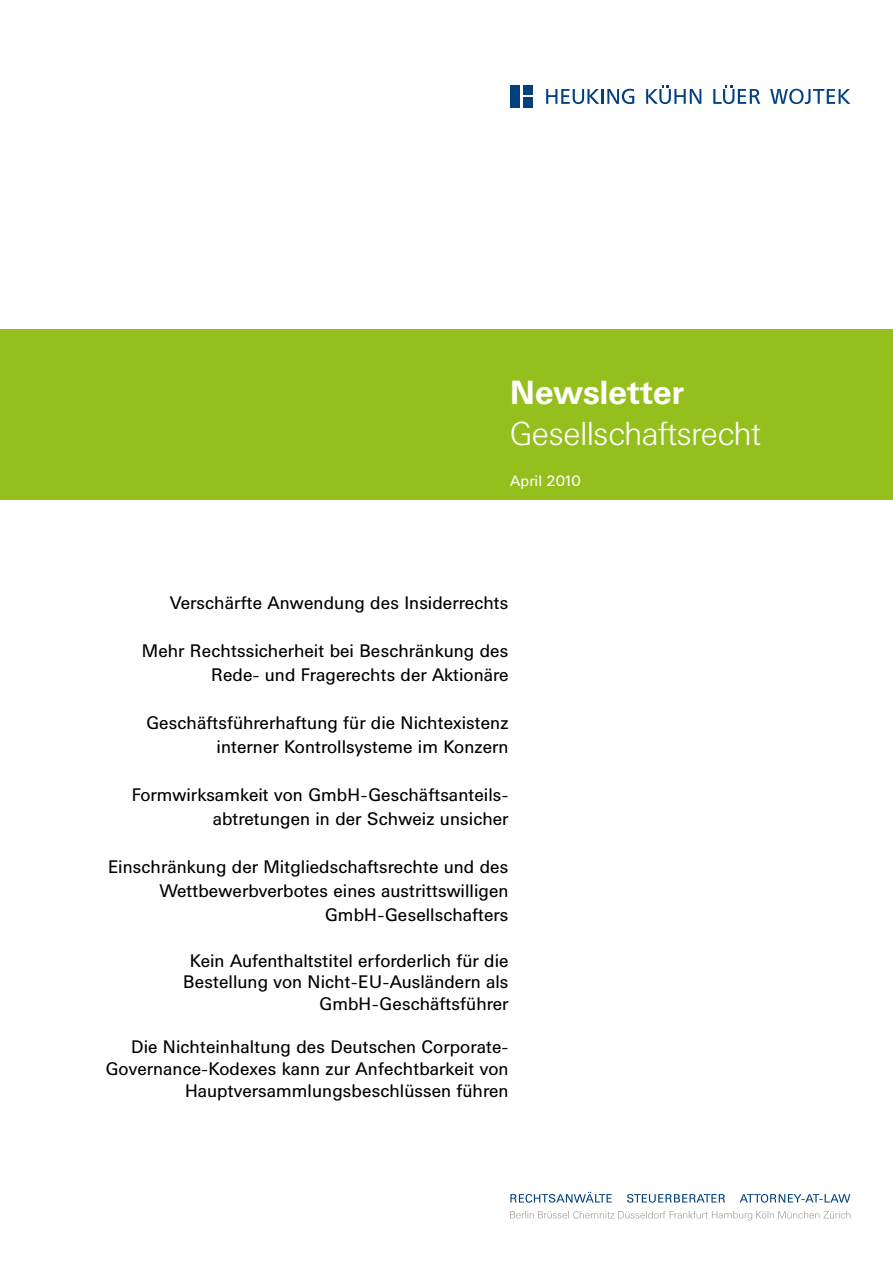
<style>
.page{position:relative;width:893px;height:1263px;background:#fff}
.page>*{position:absolute;margin:0;border:0;box-sizing:border-box;transform-origin:0 0}
.t1{font:300 33px "Univers BQ";letter-spacing:-.01em;color:#fff}
.t2{font:700 33px "Univers BQ";color:#fff}
.t3{font:18px/24px "Univers BQ";color:#000;text-align:right}
.t4{font:15px "Univers BQ";color:#fff}
</style>
<div class="page">
<div style="left:0;top:330px;width:893px;height:170px;background:#94bf1c"></div>
<div style="left:510px;top:85px;width:10px;height:23px;background:#00407f"></div>
<div style="left:523px;top:85px;width:10px;height:9px;background:#00407f"></div>
<div style="left:523px;top:97px;width:10px;height:11px;background:#00407f"></div>
<svg style="left:646px;top:85px;width:55px;height:19px"></svg>
<svg style="left:770px;top:89px;width:80px;height:15px"></svg>
<svg style="left:546px;top:89px;width:88px;height:15px"></svg>
<svg style="left:713px;top:85px;width:47px;height:19px"></svg>
<svg style="left:510px;top:1192px;width:340px;height:11px"></svg>
<svg style="left:510px;top:1211px;width:340px;height:9px"></svg>
<h1 class="t2" style="left:510px;top:373px;width:175px">Newsletter</h1>
<h1 class="t1" style="left:510px;top:416px;width:252px">Gesellschaftsrecht</h1>
<p class="t4" style="left:510px;top:473px;width:72px">April 2010</p>
<p class="t3" style="left:170px;top:591px;width:340px">Verschärfte Anwendung des Insiderrechts</p>
<p class="t3" style="left:142px;top:639px;width:368px">Mehr Rechtssicherheit bei Beschränkung des<br>Rede- und Fragerechts der Aktionäre</p>
<p class="t3" style="left:146px;top:711px;width:364px">Geschäftsführerhaftung für die Nichtexistenz interner Kontrollsysteme im Konzern</p>
<p class="t3" style="left:132px;top:783px;width:378px">Formwirksamkeit von GmbH-Geschäftsanteils&shy;abtretungen in der Schweiz unsicher</p>
<p class="t3" style="left:108px;top:855px;width:402px">Einschränkung der Mitgliedschaftsrechte und des<br>Wettbewerbverbotes eines austrittswilligen<br>GmbH-Gesellschafters</p>
<p class="t3" style="left:183px;top:950px;width:327px;line-height:21.6px">Kein Aufenthaltstitel erforderlich für die<br>Bestellung von Nicht-EU-Ausländern als<br>GmbH-Geschäftsführer</p>
<p class="t3" style="left:106px;top:1037px;width:404px;line-height:21.6px">Die Nichteinhaltung des Deutschen Corporate-<br>Governance-Kodexes kann zur Anfechtbarkeit von<br>Hauptversammlungsbeschlüssen führen</p>
</div>
